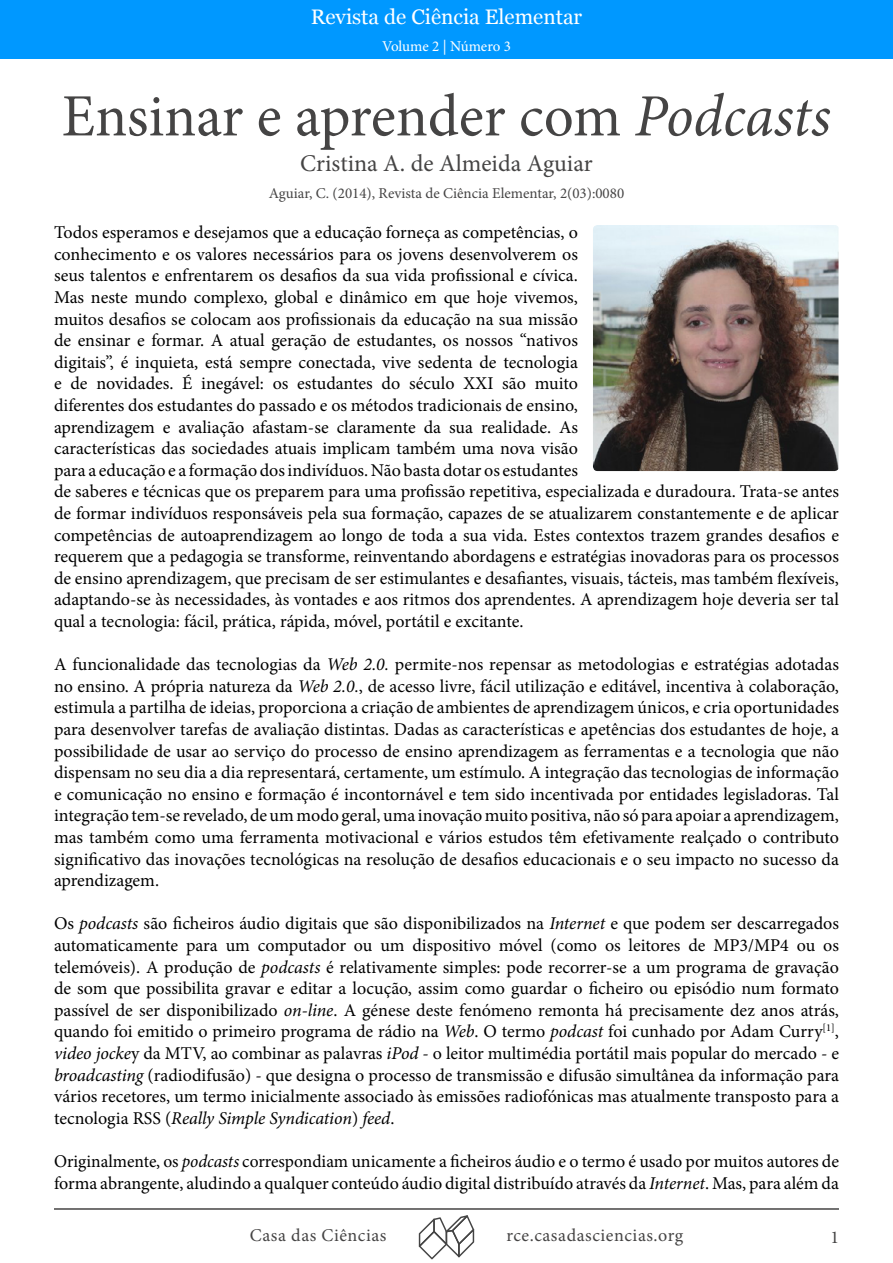
<style>
.page{position:relative;width:893px;height:1263px;background:#fff}
.page>*{position:absolute;margin:0;border:0;box-sizing:border-box;transform-origin:0 0}
.t1{font:60px "Minion Pro";letter-spacing:-.005em;color:#454444}
.t2{font:24px "Minion Pro";color:#454444}
.t3{font:21px "Georgia";color:#fff}
.t4{font:18px/21.6px "Minion Pro";color:#000}
.t5{font:18px "Minion Pro";letter-spacing:.03em;color:#454444}
.t6{font:15px "Minion Pro";color:#454444}
.t7{font:15px "Minion Pro";letter-spacing:-.005em;color:#fff}
.s1{font-style:italic}
</style>
<div class="page">
<div style="left:0;top:0;width:892px;height:58px;background:#0098ff"></div>
<img style="left:419px;top:1245px;width:27px;height:14px">
<img style="left:433px;top:1217px;width:13px;height:28px">
<img style="left:419px;top:1219px;width:16px;height:28px">
<img style="left:446px;top:1232px;width:12px;height:25px">
<img style="left:446px;top:1225px;width:6px;height:7px">
<img style="left:452px;top:1215px;width:22px;height:30px">
<img style="left:458px;top:1229px;width:16px;height:28px">
<hr style="left:54px;top:1208px;width:785px;height:2px;background:#454444">
<img style="left:593px;top:225px;width:245px;height:246px">
<p class="t3" style="left:311px;top:1px;width:273px">Revista de Ciência Elementar</p>
<p class="t7" style="left:382px;top:36px;width:130px">Volume 2 | Número 3</p>
<h1 class="t1" style="left:62px;top:76px;width:771px">Ensinar e aprender com <span class="s1">Podcasts</span></h1>
<h2 class="t2" style="left:300px;top:148px;width:294px">Cristina A. de Almeida Aguiar</h2>
<p class="t6" style="left:269px;top:183px;width:357px">Aguiar, C. (2014), Revista de Ciência Elementar, 2(03):0080</p>
<p class="t4" style="left:54px;top:222px;width:786px">Todos esperamos e desejamos que a educação forneça as competências, o<br>conhecimento e os valores necessários para os jovens desenvolverem os<br>seus talentos e enfrentarem os desafios da sua vida profissional e cívica.<br>Mas neste mundo complexo, global e dinâmico em que hoje vivemos,<br>muitos desafios se colocam aos profissionais da educação na sua missão<br>de ensinar e formar. A atual geração de estudantes, os nossos “nativos<br>digitais”, é inquieta, está sempre conectada, vive sedenta de tecnologia<br>e de novidades. É inegável: os estudantes do século XXI são muito<br>diferentes dos estudantes do passado e os métodos tradicionais de ensino,<br>aprendizagem e avaliação afastam-se claramente da sua realidade. As<br>características das sociedades atuais implicam também uma nova visão<br>para a educação e a formação dos indivíduos. Não basta dotar os estudantes<br>de saberes e técnicas que os preparem para uma profissão repetitiva, especializada e duradoura. Trata-se antes de formar indivíduos responsáveis pela sua formação, capazes de se atualizarem constantemente e de aplicar competências de autoaprendizagem ao longo de toda a sua vida. Estes contextos trazem grandes desafios e requerem que a pedagogia se transforme, reinventando abordagens e estratégias inovadoras para os processos de ensino aprendizagem, que precisam de ser estimulantes e desafiantes, visuais, tácteis, mas também flexíveis, adaptando-se às necessidades, às vontades e aos ritmos dos aprendentes. A aprendizagem hoje deveria ser tal qual a tecnologia: fácil, prática, rápida, móvel, portátil e excitante.</p>
<p class="t4" style="left:54px;top:654px;width:786px;text-align:justify">A funcionalidade das tecnologias da <span class="s1">Web 2.0.</span> permite-nos repensar as metodologias e estratégias adotadas no ensino. A própria natureza da <span class="s1">Web 2.0.</span>, de acesso livre, fácil utilização e editável, incentiva à colaboração, estimula a partilha de ideias, proporciona a criação de ambientes de aprendizagem únicos, e cria oportunidades para desenvolver tarefas de avaliação distintas. Dadas as características e apetências dos estudantes de hoje, a possibilidade de usar ao serviço do processo de ensino aprendizagem as ferramentas e a tecnologia que não dispensam no seu dia a dia representará, certamente, um estímulo. A integração das tecnologias de informação e comunicação no ensino e formação é incontornável e tem sido incentivada por entidades legisladoras. Tal integração tem-se revelado, de um modo geral, uma inovação muito positiva, não só para apoiar a aprendizagem, mas também como uma ferramenta motivacional e vários estudos têm efetivamente realçado o contributo significativo das inovações tecnológicas na resolução de desafios educacionais e o seu impacto no sucesso da aprendizagem.</p>
<p class="t4" style="left:54px;top:913px;width:786px;text-align:justify">Os <span class="s1">podcasts</span> são ficheiros áudio digitais que são disponibilizados na <span class="s1">Internet</span> e que podem ser descarregados automaticamente para um computador ou um dispositivo móvel (como os leitores de MP3/MP4 ou os telemóveis). A produção de <span class="s1">podcasts</span> é relativamente simples: pode recorrer-se a um programa de gravação de som que possibilita gravar e editar a locução, assim como guardar o ficheiro ou episódio num formato passível de ser disponibilizado <span class="s1">on-line</span>. A génese deste fenómeno remonta há precisamente dez anos atrás, quando foi emitido o primeiro programa de rádio na <span class="s1">Web</span>. O termo <span class="s1">podcast</span> foi cunhado por Adam Curry<sup>[1]</sup>, <span class="s1">video jocke</span>y da MTV, ao combinar as palavras <span class="s1">iPod</span> - o leitor multimédia portátil mais popular do mercado - e <span class="s1">broadcasting</span> (radiodifusão) - que designa o processo de transmissão e difusão simultânea da informação para vários recetores, um termo inicialmente associado às emissões radiofónicas mas atualmente transposto para a tecnologia RSS (<span class="s1">Really Simple Syndication</span>) <span class="s1">feed</span>.</p>
<p class="t4" style="left:54px;top:1150px;width:786px">Originalmente, os <span class="s1">podcasts</span> correspondiam unicamente a ficheiros áudio e o termo é usado por muitos autores de forma abrangente, aludindo a qualquer conteúdo áudio digital distribuído através da <span class="s1">Internet</span>. Mas, para além da</p>
<p class="t5" style="left:250px;top:1223px;width:138px">Casa das Ciências</p>
<p class="t5" style="left:506px;top:1223px;width:178px">rce.casadasciencias.org</p>
<p class="t5" style="left:830px;top:1225px;width:10px">1</p>
</div>
